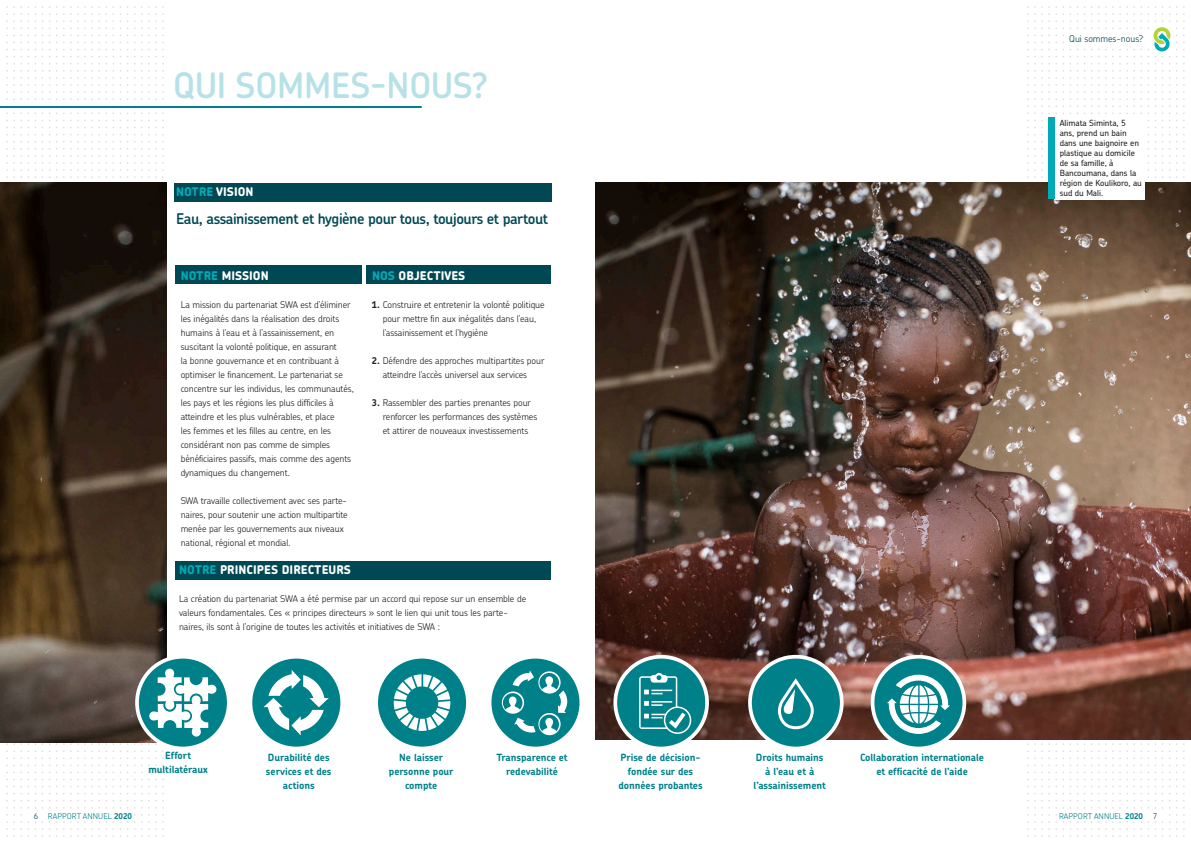
<style>
.page{position:relative;width:1191px;height:842px;background:#fff}
.page>*{position:absolute;margin:0;border:0;box-sizing:border-box;transform-origin:0 0}
._1-Heading_Intros{font:600 35px "Chevin Pro";letter-spacing:-.005em;color:#b6e1e7}
._3-Intro_Groot{font:600 14.8px "Chevin Pro";letter-spacing:-.03em;color:#004853}
._5-Subkop_KAP{font:800 12px "Chevin Pro";letter-spacing:.005em;color:#fff}
._4-Brood_Chevin_Ligh{font:700 10px/14px "Chevin Pro";letter-spacing:-.005em;color:#00818a;text-align:center}
._4-Brood_Chevin_Ligh-2{font:300 9.3px/14px "Chevin Pro";letter-spacing:-.005em;color:#231f20}
._0-Chapter{font:300 9.3px "Chevin Pro";letter-spacing:-.005em;color:#004853}
._8-bijschrift{font:500 8.5px/10px "Chevin Pro";letter-spacing:-.005em;color:#231f20}
.t1{font:300 8px "Chevin Pro";letter-spacing:.01em;color:#00818a}
.t2{font:300 8px "Chevin Pro";color:#004853}
.s1{color:#00aab6}
.s2{font-weight:700}
</style>
<div class="page">
<svg style="left:6px;top:6px;width:23px;height:23px"></svg>
<svg style="left:56px;top:6px;width:51px;height:23px"></svg>
<svg style="left:141px;top:6px;width:23px;height:23px"></svg>
<svg style="left:56px;top:35px;width:51px;height:1px"></svg>
<svg style="left:56px;top:42px;width:51px;height:1px"></svg>
<svg style="left:56px;top:49px;width:51px;height:1px"></svg>
<svg style="left:6px;top:56px;width:23px;height:58px"></svg>
<svg style="left:35px;top:56px;width:1px;height:58px"></svg>
<svg style="left:42px;top:56px;width:1px;height:58px"></svg>
<svg style="left:49px;top:56px;width:1px;height:58px"></svg>
<svg style="left:56px;top:56px;width:51px;height:58px"></svg>
<svg style="left:113px;top:56px;width:1px;height:58px"></svg>
<svg style="left:120px;top:56px;width:1px;height:58px"></svg>
<svg style="left:127px;top:56px;width:1px;height:58px"></svg>
<svg style="left:134px;top:56px;width:1px;height:58px"></svg>
<svg style="left:141px;top:56px;width:23px;height:58px"></svg>
<svg style="left:56px;top:120px;width:51px;height:1px"></svg>
<svg style="left:56px;top:127px;width:51px;height:1px"></svg>
<svg style="left:56px;top:134px;width:51px;height:1px"></svg>
<svg style="left:6px;top:141px;width:23px;height:37px"></svg>
<svg style="left:35px;top:141px;width:1px;height:37px"></svg>
<svg style="left:42px;top:141px;width:1px;height:37px"></svg>
<svg style="left:49px;top:141px;width:1px;height:37px"></svg>
<svg style="left:56px;top:141px;width:51px;height:37px"></svg>
<svg style="left:113px;top:141px;width:1px;height:37px"></svg>
<svg style="left:120px;top:141px;width:1px;height:37px"></svg>
<svg style="left:127px;top:141px;width:1px;height:37px"></svg>
<svg style="left:134px;top:141px;width:1px;height:37px"></svg>
<svg style="left:141px;top:141px;width:23px;height:37px"></svg>
<svg style="left:6px;top:742px;width:23px;height:31px"></svg>
<svg style="left:56px;top:742px;width:51px;height:31px"></svg>
<svg style="left:56px;top:779px;width:51px;height:1px"></svg>
<svg style="left:56px;top:786px;width:51px;height:1px"></svg>
<svg style="left:56px;top:793px;width:51px;height:1px"></svg>
<svg style="left:6px;top:800px;width:23px;height:37px"></svg>
<svg style="left:56px;top:800px;width:51px;height:37px"></svg>
<svg style="left:134px;top:800px;width:1px;height:37px"></svg>
<svg style="left:141px;top:800px;width:23px;height:37px"></svg>
<svg style="left:1041px;top:6px;width:51px;height:23px"></svg>
<svg style="left:1041px;top:49px;width:51px;height:1px"></svg>
<svg style="left:1027px;top:56px;width:1px;height:58px"></svg>
<svg style="left:1034px;top:56px;width:1px;height:58px"></svg>
<svg style="left:1098px;top:56px;width:1px;height:58px"></svg>
<svg style="left:1105px;top:56px;width:1px;height:58px"></svg>
<svg style="left:1112px;top:56px;width:1px;height:58px"></svg>
<svg style="left:1119px;top:56px;width:1px;height:58px"></svg>
<svg style="left:1183px;top:56px;width:1px;height:58px"></svg>
<svg style="left:1041px;top:56px;width:51px;height:58px"></svg>
<svg style="left:1027px;top:141px;width:1px;height:37px"></svg>
<svg style="left:1034px;top:141px;width:1px;height:37px"></svg>
<svg style="left:1183px;top:141px;width:1px;height:37px"></svg>
<svg style="left:1147px;top:141px;width:30px;height:37px"></svg>
<svg style="left:1041px;top:141px;width:2px;height:37px"></svg>
<svg style="left:1126px;top:743px;width:51px;height:30px"></svg>
<svg style="left:1041px;top:743px;width:51px;height:30px"></svg>
<svg style="left:1126px;top:779px;width:51px;height:1px"></svg>
<svg style="left:1041px;top:779px;width:51px;height:1px"></svg>
<svg style="left:1126px;top:786px;width:51px;height:1px"></svg>
<svg style="left:1041px;top:786px;width:51px;height:1px"></svg>
<svg style="left:1126px;top:793px;width:51px;height:1px"></svg>
<svg style="left:1041px;top:793px;width:51px;height:1px"></svg>
<svg style="left:1027px;top:800px;width:1px;height:37px"></svg>
<svg style="left:1034px;top:800px;width:1px;height:37px"></svg>
<svg style="left:1183px;top:800px;width:1px;height:37px"></svg>
<svg style="left:1126px;top:800px;width:51px;height:37px"></svg>
<svg style="left:1041px;top:800px;width:51px;height:37px"></svg>
<img style="left:595px;top:182px;width:596px;height:558px">
<img style="left:0;top:182px;width:167px;height:560px">
<svg style="left:491px;top:659px;width:88px;height:88px"></svg>
<svg style="left:613px;top:655px;width:96px;height:95px"></svg>
<svg style="left:617px;top:659px;width:88px;height:88px"></svg>
<div style="left:748px;top:655px;width:95px;height:95px;background:#fff;border-radius:50%"></div>
<svg style="left:752px;top:659px;width:88px;height:88px"></svg>
<svg style="left:870px;top:655px;width:96px;height:95px"></svg>
<svg style="left:874px;top:659px;width:88px;height:88px"></svg>
<svg style="left:378px;top:659px;width:88px;height:88px"></svg>
<svg style="left:252px;top:659px;width:88px;height:88px"></svg>
<svg style="left:134px;top:637px;width:93px;height:136px"></svg>
<div style="left:366px;top:265px;width:184px;height:19px;background:#004853"></div>
<div style="left:175px;top:561px;width:375px;height:19px;background:#004853"></div>
<div style="left:175px;top:265px;width:186px;height:19px;background:#004853"></div>
<div style="left:174px;top:183px;width:377px;height:19px;background:#004853"></div>
<hr style="left:0;top:106px;width:422px;height:2px;background:#00818a">
<div style="left:1054px;top:117px;width:90px;height:82px;background:#fff"></div>
<div style="left:1048px;top:118px;width:6px;height:81px;background:#00aab6"></div>
<div style="left:26px;top:813px;width:103px;height:7px;background:#fff"></div>
<div style="left:1060px;top:813px;width:104px;height:8px;background:#fff"></div>
<svg style="left:1126px;top:6px;width:51px;height:108px"></svg>
<div style="left:1069px;top:33px;width:74px;height:12px;background:#fff"></div>
<p class="_1-Heading_Intros" style="left:173px;top:62px;width:316px">QUI SOMMES-NOUS?</p>
<p class="_5-Subkop_KAP" style="left:176px;top:184px;width:79px"><span class="s1">NOTRE</span> VISION</p>
<p class="_3-Intro_Groot" style="left:176px;top:209px;width:374px">Eau, assainissement et hygiène pour tous, toujours et partout</p>
<p class="_5-Subkop_KAP" style="left:181px;top:268px;width:89px"><span class="s1">NOTRE</span> MISSION</p>
<p class="_4-Brood_Chevin_Ligh-2" style="left:181px;top:297px;width:175px">La mission du partenariat SWA est d’éliminer les inégalités dans la réalisation des droits humains à l’eau et à l’assainissement, en suscitant la volonté politique, en assurant<br>la bonne gouvernance et en contribuant à optimiser le financement. Le partenariat se concentre sur les individus, les communautés, les pays et les régions les plus difficiles à atteindre et les plus vulnérables, et place<br>les femmes et les filles au centre, en les considérant non pas comme de simples bénéficiaires passifs, mais comme des agents dynamiques du changement.</p>
<p class="_4-Brood_Chevin_Ligh-2" style="left:181px;top:493px;width:168px">SWA travaille collectivement avec ses parte&shy;naires, pour soutenir une action multipartite menée par les gouvernements aux niveaux national, régional et mondial.</p>
<p class="_5-Subkop_KAP" style="left:179px;top:562px;width:173px"><span class="s1">NOTRE</span> PRINCIPES DIRECTEURS</p>
<p class="_4-Brood_Chevin_Ligh-2" style="left:179px;top:591px;width:349px">La création du partenariat SWA a été permise par un accord qui repose sur un ensemble de valeurs fondamentales. Ces « principes directeurs » sont le lien qui unit tous les parte&shy;naires, ils sont à l’origine de toutes les activités et initiatives de SWA :</p>
<p class="_5-Subkop_KAP" style="left:372px;top:268px;width:95px"><span class="s1">NOS</span> OBJECTIVES</p>
<p class="_4-Brood_Chevin_Ligh-2" style="left:383px;top:297px;width:163px;text-indent:-11px"><span class="s2">1.</span> Construire et entretenir la volonté politique pour mettre fin aux inégalités dans l’eau, l’assainissement et l’hygiène</p>
<p class="_4-Brood_Chevin_Ligh-2" style="left:383px;top:353px;width:163px;text-indent:-11px"><span class="s2">2.</span> Défendre des approches multipartites pour atteindre l’accès universel aux services</p>
<p class="_4-Brood_Chevin_Ligh-2" style="left:383px;top:395px;width:156px;text-indent:-11px"><span class="s2">3.</span> Rassembler des parties prenantes pour renforcer les performances des systèmes et attirer de nouveaux investissements</p>
<p class="_4-Brood_Chevin_Ligh" style="left:148px;top:749px;width:61px">Effort multilatéraux</p>
<p class="_4-Brood_Chevin_Ligh" style="left:266px;top:750px;width:67px">Durabilité des services et des actions</p>
<p class="_4-Brood_Chevin_Ligh" style="left:389px;top:750px;width:66px">Ne laisser personne pour compte</p>
<p class="_4-Brood_Chevin_Ligh" style="left:496px;top:750px;width:73px">Transparence et redevabilité</p>
<p class="_4-Brood_Chevin_Ligh" style="left:618px;top:750px;width:86px">Prise de décision&shy;fondée sur des données probantes</p>
<p class="_4-Brood_Chevin_Ligh" style="left:753px;top:750px;width:74px">Droits humains à l’eau et à l’assainissement</p>
<p class="_4-Brood_Chevin_Ligh" style="left:860px;top:750px;width:125px">Collaboration internationale et efficacité de l’aide</p>
<p class="_0-Chapter" style="left:1069px;top:32px;width:76px">Qui sommes-nous?</p>
<p class="_0-Chapter" style="left:1114px;top:32px;width:31px">Chapter</p>
<p class="_8-bijschrift" style="left:1059px;top:118px;width:84px">Alimata Siminta, 5 ans, prend un bain dans une baignoire en plastique au domicile de sa famille, à<br>Bancoumana, dans la région de Koulikoro, au sud du Mali.</p>
<p class="t1" style="left:48px;top:810px;width:85px">RAPPORT ANNUEL <span class="s2">2020</span></p>
<p class="t1" style="left:1059px;top:810px;width:85px">RAPPORT ANNUEL <span class="s2">2020</span></p>
<p class="t2" style="left:34px;top:810px;width:6px">6</p>
<p class="t2" style="left:1152px;top:810px;width:6px">7</p>
</div>
